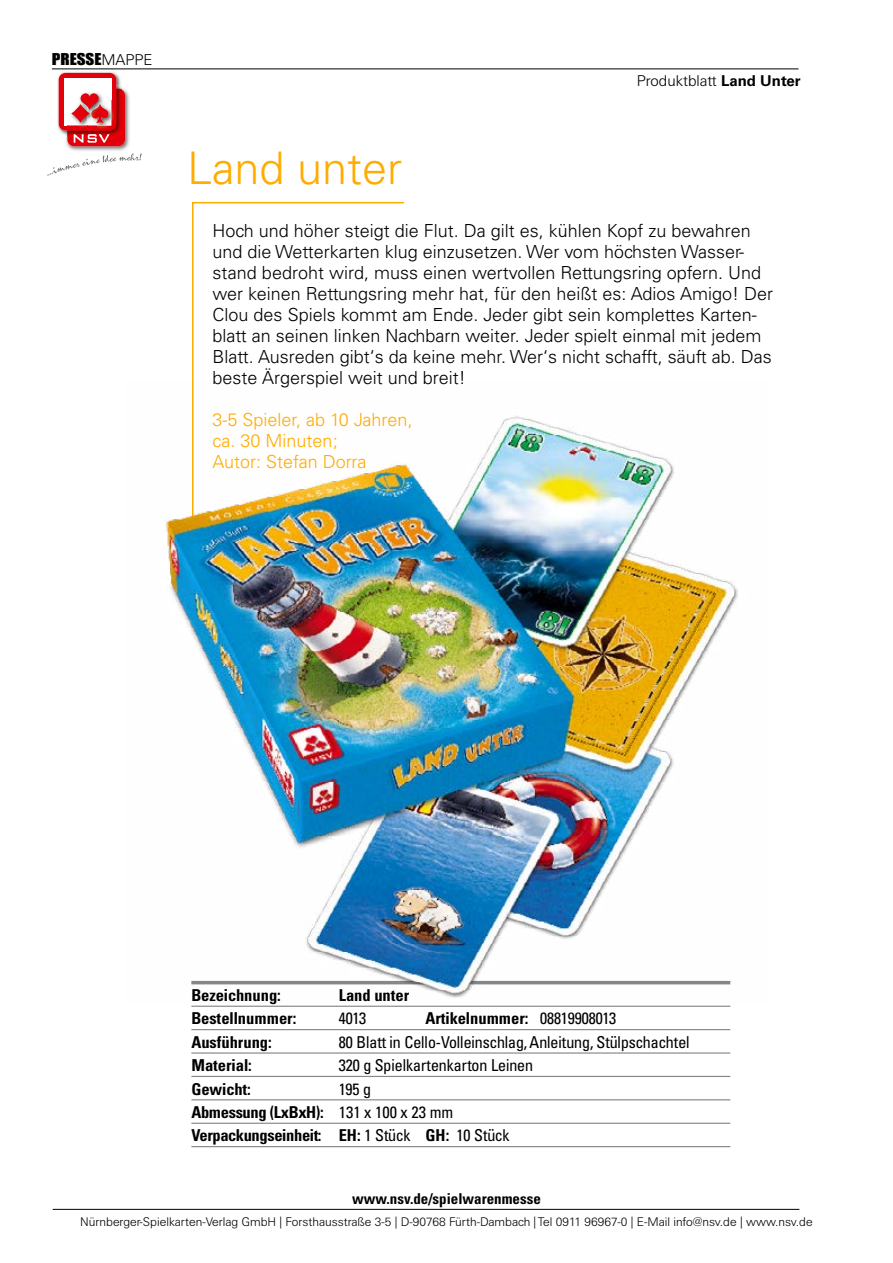
<style>
.page{position:relative;width:893px;height:1263px;background:#fff}
.page>*{position:absolute;margin:0;border:0;box-sizing:border-box;transform-origin:0 0}
.t1{font:300 45px "Univers CE";color:#ffac00}
.t2{font:300 18px/21px "Univers CE";color:#000}
.t3{font:300 18px/21px "Univers CE";color:#ffac00}
.t4{font:700 condensed 16.35px "Univers S";color:#000}
.t5{font:condensed 16.35px "Univers S";color:#000}
.t6{font:700 condensed 16.35px/23.4px "Univers S";letter-spacing:-.02em;color:#000}
.t7{font:700 condensed 15px "Univers";color:#000}
.t8{font:300 15px "Univers S";color:#000}
.t9{font:15px "Impact";color:#000;scale:1.14 1}
.t10{font:300 12px "Univers S";color:#000}
.s1{font-family:"Univers S";font-weight:300}
.s2{font-family:"Univers CE";font-weight:700}
.s3{font-weight:400}
.s4{font-family:"Univers";font-weight:400}
</style>
<div class="page">
<img style="left:66px;top:88px;width:64px;height:63px">
<div style="left:67px;top:89px;width:58px;height:57px;background:#e3000b;border-radius:7px"></div>
<img style="left:57px;top:72px;width:64px;height:62px">
<img style="left:67px;top:89px;width:55px;height:47px">
<div style="left:59px;top:73px;width:57px;height:58px;background:#e3000b;border-radius:7px"></div>
<div style="left:64px;top:78px;width:47px;height:47px;background:#fff"></div>
<svg style="left:71px;top:104px;width:19px;height:19px"></svg>
<svg style="left:74px;top:93px;width:42px;height:50px"></svg>
<svg style="left:47px;top:153px;width:95px;height:23px"></svg>
<hr style="left:52px;top:69px;width:747px;height:1px;background:#000">
<hr style="left:53px;top:1209px;width:746px;height:1px;background:#000">
<hr style="left:191px;top:1006px;width:539px;height:1px;background:#868786">
<hr style="left:191px;top:1029px;width:539px;height:1px;background:#868786">
<hr style="left:191px;top:1052px;width:539px;height:1px;background:#868786">
<hr style="left:191px;top:1076px;width:539px;height:1px;background:#868786">
<hr style="left:191px;top:1099px;width:539px;height:1px;background:#868786">
<hr style="left:191px;top:1123px;width:539px;height:1px;background:#868786">
<hr style="left:191px;top:1146px;width:539px;height:1px;background:#868786">
<svg style="left:192px;top:201px;width:212px;height:180px"></svg>
<img style="left:166px;top:381px;width:572px;height:617px">
<p class="t9" style="left:52px;top:47px;width:90px">PRESSE<span class="s1">MAPPE</span></p>
<h1 class="t1" style="left:187px;top:143px;width:217px">Land unter</h1>
<p class="t8" style="left:637px;top:72px;width:165px">Produktblatt <span class="s2">Land Unter</span></p>
<p class="t2" style="left:213px;top:220px;width:562px">Hoch und höher steigt die Flut. Da gilt es, kühlen Kopf zu bewahren und die Wetterkarten klug einzusetzen. Wer vom höchsten Wasser&shy;stand bedroht wird, muss einen wertvollen Rettungsring opfern. Und wer keinen Rettungsring mehr hat, für den heißt es: Adios Amigo! Der Clou des Spiels kommt am Ende. Jeder gibt sein komplettes Karten&shy;blatt an seinen linken Nachbarn weiter. Jeder spielt einmal mit jedem Blatt. Ausreden gibt‘s da keine mehr. Wer‘s nicht schafft, säuft ab. Das beste Ärgerspiel weit und breit!</p>
<p class="t3" style="left:213px;top:409px;width:202px">3-5 Spieler, ab 10 Jahren, ca. 30 Minuten;<br>Autor: Stefan Dorra</p>
<p class="t4" style="left:191px;top:985px;width:91px">Bezeichnung:</p>
<p class="t4" style="left:339px;top:985px;width:72px">Land unter</p>
<p class="t4" style="left:191px;top:1009px;width:106px">Bestellnummer:</p>
<p class="t5" style="left:339px;top:1009px;width:29px">4013</p>
<p class="t4" style="left:425px;top:1009px;width:192px">Artikelnummer: <span class="s3">08819908013</span></p>
<p class="t4" style="left:191px;top:1032px;width:82px">Ausführung:</p>
<p class="t5" style="left:339px;top:1032px;width:352px">80 Blatt in Cello-Volleinschlag, Anleitung, Stülpschachtel</p>
<p class="t4" style="left:191px;top:1055px;width:62px">Material:</p>
<p class="t5" style="left:339px;top:1056px;width:196px">320 g Spielkartenkarton Leinen</p>
<p class="t4" style="left:191px;top:1079px;width:61px">Gewicht:</p>
<p class="t6" style="left:191px;top:1077px;width:320px;text-indent:147px"><span class="s3">195 g<br></span>Abmessung (LxBxH): <span class="s4">131 x 100 x 23 mm<br></span>Verpackungseinheit: EH: <span class="s3">1 Stück</span> GH: <span class="s3">10 Stück</span></p>
<p class="t7" style="left:352px;top:1189px;width:190px">www.nsv.de/spielwarenmesse</p>
<p class="t10" style="left:80px;top:1214px;width:734px">Nürnberger-Spielkarten-Verlag GmbH | Forsthausstraße 3-5 | D-90768 Fürth-Dambach | Tel 0911 96967-0 | E-Mail info@nsv.de | www.nsv.de</p>
</div>
